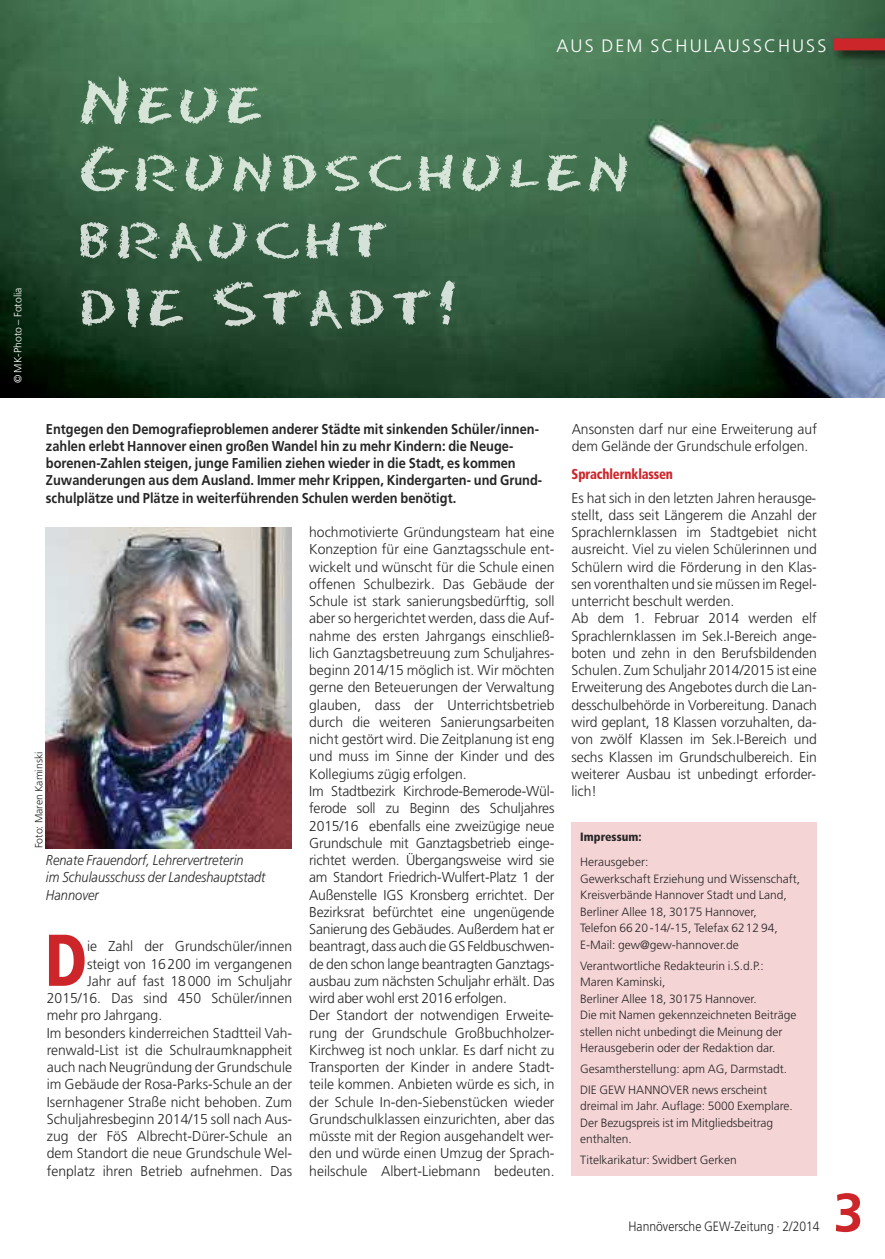
<style>
.page{position:relative;width:885px;height:1259px;background:#fff}
.page>*{position:absolute;margin:0;border:0;box-sizing:border-box;transform-origin:0 0}
.t1{font:900 condensed 73.2px "Frutiger";color:#cc262b;scale:.87 1}
.t2{font:700 54px "Frutiger";color:#cc262b}
.t3{font:300 18px "Frutiger";letter-spacing:.115em;color:#fff}
.t4{font:300 14.25px/17.2px "Frutiger";color:#272627}
.t5{font:700 14.25px/17.2px "Frutiger";color:#272627;scale:.9 1}
.t6{font:italic 300 14.25px/17.2px "Frutiger";color:#272627;scale:.9 1}
.t7{font:900 condensed 14.25px "Frutiger";letter-spacing:-.01em;color:#cc262b;scale:.9 1}
.t8{font:300 13.5px "Frutiger";color:#272627;scale:.9 1}
.t9{font:300 12px/16.5px "Frutiger";color:#272627}
.t10{font:900 condensed 12px "Frutiger";color:#272627}
.t11{font:300 10.5px "Frutiger";color:#272627}
.t12{font:300 10.5px "Frutiger";color:#fff}
</style>
<div class="page">
<div style="left:571px;top:823px;width:245px;height:353px;background:#f5d4d5"></div>
<img style="left:46px;top:528px;width:245px;height:320px">
<img style="left:0;top:0;width:884px;height:397px">
<img style="left:80px;top:76px;width:49px;height:48px">
<img style="left:81px;top:145px;width:48px;height:46px">
<img style="left:80px;top:222px;width:29px;height:37px">
<img style="left:81px;top:290px;width:35px;height:36px">
<img style="left:826px;top:32px;width:58px;height:38px">
<div style="left:833px;top:38px;width:51px;height:12px;background:#cc262b"></div>
<p class="t3" style="left:556px;top:38px;width:271px">AUS DEM SCHULAUSSCHUSS</p>
<p class="t12" style="left:13px;top:383px;width:97px;rotate:-90deg">© MK-Photo – Fotolia</p>
<p class="t5" style="left:46px;top:421px;width:553px">Entgegen den Demografieproblemen anderer Städte mit sinkenden Schüler/innen&shy;zahlen erlebt Hannover einen großen Wandel hin zu mehr Kindern: die Neuge&shy;borenen-Zahlen steigen, junge Familien ziehen wieder in die Stadt, es kommen Zuwanderungen aus dem Ausland. Immer mehr Krippen, Kindergarten- und Grund&shy;schulplätze und Plätze in weiterführenden Schulen werden benötigt.</p>
<p class="t11" style="left:35px;top:848px;width:98px;rotate:-90deg">Foto: Maren Kaminski</p>
<p class="t6" style="left:46px;top:852px;width:245px">Renate Frauendorf, Lehrervertreterin<br>im Schulausschuss der Landeshauptstadt<br>Hannover</p>
<h1 class="t1" style="left:45px;top:931px;width:50px">D</h1>
<p class="t4" style="left:87px;top:939px;width:206px">ie Zahl der Grundschüler/innen</p>
<p class="t4" style="left:87px;top:956px;width:206px">steigt von 16200 im vergangenen</p>
<p class="t4" style="left:87px;top:973px;width:206px">Jahr auf fast 18000 im Schuljahr</p>
<p class="t4" style="left:47px;top:990px;width:247px">2015/16. Das sind 450 Schüler/innen</p>
<p class="t4" style="left:47px;top:1008px;width:117px">mehr pro Jahrgang.</p>
<p class="t4" style="left:47px;top:1025px;width:247px">Im besonders kinderreichen Stadtteil Vah-</p>
<p class="t4" style="left:47px;top:1042px;width:247px">renwald-List ist die Schulraumknappheit</p>
<p class="t4" style="left:47px;top:1059px;width:247px">auch nach Neugründung der Grundschule</p>
<p class="t4" style="left:47px;top:1077px;width:247px">im Gebäude der Rosa-Parks-Schule an der</p>
<p class="t4" style="left:47px;top:1094px;width:247px">Isernhagener Straße nicht behoben. Zum</p>
<p class="t4" style="left:47px;top:1111px;width:247px">Schuljahresbeginn 2014/15 soll nach Aus-</p>
<p class="t4" style="left:47px;top:1128px;width:247px">zug der FöS Albrecht-Dürer-Schule an</p>
<p class="t4" style="left:47px;top:1146px;width:247px">dem Standort die neue Grundschule Wel-</p>
<p class="t4" style="left:47px;top:1163px;width:247px">fenplatz ihren Betrieb aufnehmen. Das</p>
<p class="t4" style="left:309px;top:525px;width:247px">hochmotivierte Gründungsteam hat eine Konzeption für eine Ganztagsschule ent&shy;wickelt und wünscht für die Schule einen offenen Schulbezirk. Das Gebäude der Schule ist stark sanierungsbedürftig, soll aber so hergerichtet werden, dass die Auf&shy;nahme des ersten Jahrgangs einschließ&shy;lich Ganztagsbetreuung zum Schuljahres&shy;beginn 2014/15 möglich ist. Wir möchten gerne den Beteuerungen der Verwaltung glauben, dass der Unterrichtsbetrieb durch die weiteren Sanierungsarbeiten nicht gestört wird. Die Zeitplanung ist eng und muss im Sinne der Kinder und des Kollegiums zügig erfolgen.<br>Im Stadtbezirk Kirchrode-Bemerode-Wül&shy;ferode soll zu Beginn des Schuljahres 2015/16 ebenfalls eine zweizügige neue Grundschule mit Ganztagsbetrieb einge&shy;richtet werden. Übergangsweise wird sie am Standort Friedrich-Wulfert-Platz 1 der Außenstelle IGS Kronsberg errichtet. Der Bezirksrat befürchtet eine ungenügende Sanierung des Gebäudes. Außerdem hat er beantragt, dass auch die GS Feldbuschwen&shy;de den schon lange beantragten Ganztags&shy;ausbau zum nächsten Schuljahr erhält. Das wird aber wohl erst 2016 erfolgen.<br>Der Standort der notwendigen Erweite&shy;rung der Grundschule Großbuchholzer-Kirchweg ist noch unklar. Es darf nicht zu Transporten der Kinder in andere Stadt&shy;teile kommen. Anbieten würde es sich, in der Schule In-den-Siebenstücken wieder Grundschulklassen einzurichten, aber das müsste mit der Region ausgehandelt wer&shy;den und würde einen Umzug der Sprach&shy;heilschule Albert-Liebmann bedeuten.</p>
<p class="t4" style="left:571px;top:421px;width:247px">Ansonsten darf nur eine Erweiterung auf dem Gelände der Grundschule erfolgen.</p>
<p class="t7" style="left:571px;top:468px;width:114px">Sprachlernklassen</p>
<p class="t4" style="left:571px;top:490px;width:247px">Es hat sich in den letzten Jahren herausge&shy;stellt, dass seit Längerem die Anzahl der Sprachlernklassen im Stadtgebiet nicht ausreicht. Viel zu vielen Schülerinnen und Schülern wird die Förderung in den Klas&shy;sen vorenthalten und sie müssen im Regel&shy;unterricht beschult werden.<br>Ab dem 1. Februar 2014 werden elf Sprachlernklassen im Sek.I-Bereich ange&shy;boten und zehn in den Berufsbildenden Schulen. Zum Schuljahr 2014/2015 ist eine Erweiterung des Angebotes durch die Lan&shy;desschulbehörde in Vorbereitung. Danach wird geplant, 18 Klassen vorzuhalten, da&shy;von zwölf Klassen im Sek.I-Bereich und sechs Klassen im Grundschulbereich. Ein weiterer Ausbau ist unbedingt erforder&shy;lich!</p>
<p class="t10" style="left:580px;top:832px;width:63px">Impressum:</p>
<p class="t9" style="left:580px;top:855px;width:221px">Herausgeber:<br>Gewerkschaft Erziehung und Wissenschaft, Kreisverbände Hannover Stadt und Land, Berliner Allee 18, 30175 Hannover,<br>Telefon 66 20 -14/-15, Telefax 6212 94, E-Mail: gew@gew-hannover.de</p>
<p class="t9" style="left:580px;top:958px;width:218px">Verantwortliche Redakteurin i.S.d.P.:<br>Maren Kaminski,<br>Berliner Allee 18, 30175 Hannover.<br>Die mit Namen gekennzeichneten Beiträge stellen nicht unbedingt die Meinung der Herausgeberin oder der Redaktion dar.</p>
<p class="t9" style="left:580px;top:1059px;width:208px;line-height:20.7px">Gesamtherstellung: apm AG, Darmstadt.<br>DIE GEW HANNOVER news erscheint</p>
<p class="t9" style="left:580px;top:1098px;width:214px">dreimal im Jahr. Auflage: 5000 Exemplare.<br>Der Bezugspreis ist im Mitgliedsbeitrag enthalten.</p>
<p class="t9" style="left:580px;top:1152px;width:158px">Titelkarikatur: Swidbert Gerken</p>
<p class="t8" style="left:628px;top:1221px;width:214px">Hannöversche GEW-Zeitung · 2/2014</p>
<h2 class="t2" style="left:833px;top:1191px;width:32px">3</h2>
</div>
